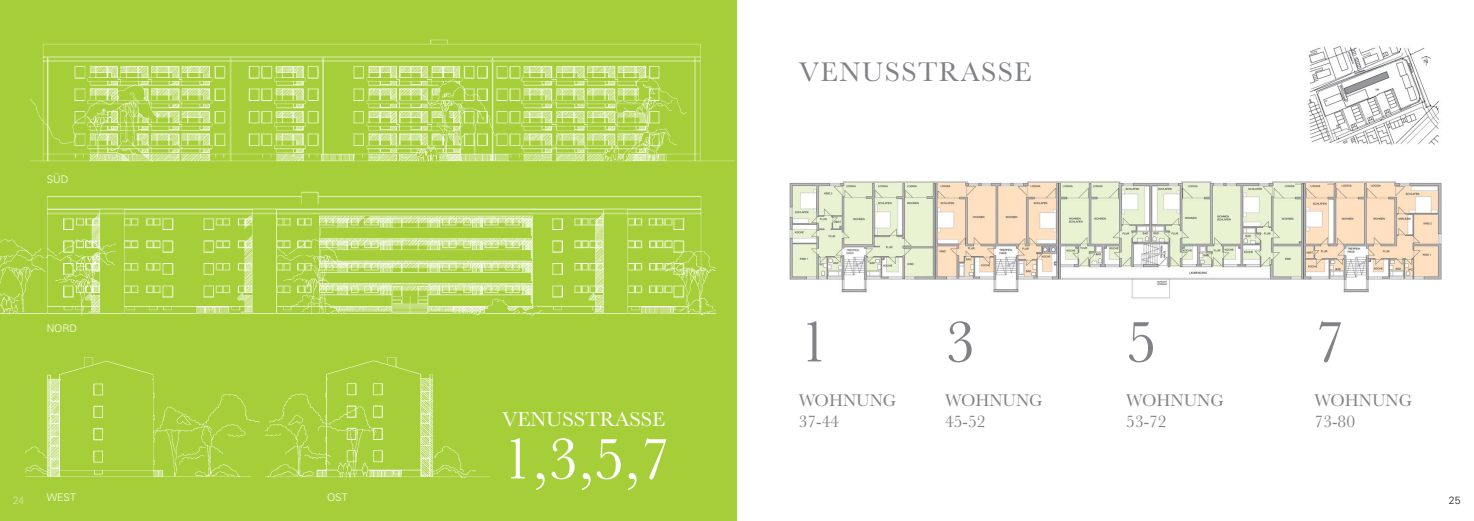
<style>
.page{position:relative;width:1474px;height:521px;background:#fff}
.page>*{position:absolute;margin:0;border:0;box-sizing:border-box;transform-origin:0 0}
.t1{font:61.25px "Baskerville";color:#fff}
.t2{font:61.25px "Baskerville";color:#808285}
.t3{font:28px "Baskerville";letter-spacing:.05em;color:#808285}
.t4{font:21px "Baskerville";color:#fff}
.t5{font:17.5px/21px "Baskerville";color:#808285}
.t6{font:300 10.5px "Univers";color:#fff}
.t7{font:300 10.5px "Univers LT Std";color:#231f20}
.t8{font:300 10.5px "Univers LT Std";color:#d9e8ae}
</style>
<div class="page">
<img style="left:789px;top:181px;width:653px;height:118px">
<img style="left:1308px;top:46px;width:132px;height:99px">
<div style="left:0;top:0;width:736px;height:521px;background:#a6ce39"></div>
<img style="left:31px;top:39px;width:704px;height:123px">
<img style="left:0;top:191px;width:715px;height:125px">
<img style="left:25px;top:357px;width:235px;height:119px">
<img style="left:265px;top:357px;width:224px;height:120px">
<p class="t6" style="left:47px;top:173px;width:23px">SÜD</p>
<p class="t6" style="left:47px;top:322px;width:32px">NORD</p>
<p class="t8" style="left:13px;top:494px;width:13px">24</p>
<p class="t6" style="left:47px;top:491px;width:31px">WEST</p>
<p class="t6" style="left:327px;top:491px;width:22px">OST</p>
<p class="t4" style="left:502px;top:407px;width:165px">VENUSSTRASSE</p>
<h1 class="t1" style="left:502px;top:422px;width:170px">1,3,5,7</h1>
<h2 class="t3" style="left:798px;top:55px;width:235px">VENUSSTRASSE</h2>
<h1 class="t2" style="left:798px;top:305px;width:32px">1</h1>
<p class="t5" style="left:798px;top:389px;width:99px">WOHNUNG<br>37-44</p>
<h1 class="t2" style="left:945px;top:305px;width:32px">3</h1>
<p class="t5" style="left:945px;top:389px;width:99px">WOHNUNG<br>45-52</p>
<h1 class="t2" style="left:1126px;top:305px;width:32px">5</h1>
<p class="t5" style="left:1126px;top:389px;width:99px">WOHNUNG<br>53-72</p>
<h1 class="t2" style="left:1314px;top:305px;width:32px">7</h1>
<p class="t5" style="left:1314px;top:389px;width:99px">WOHNUNG<br>73-80</p>
<p class="t7" style="left:1448px;top:494px;width:13px">25</p>
</div>
